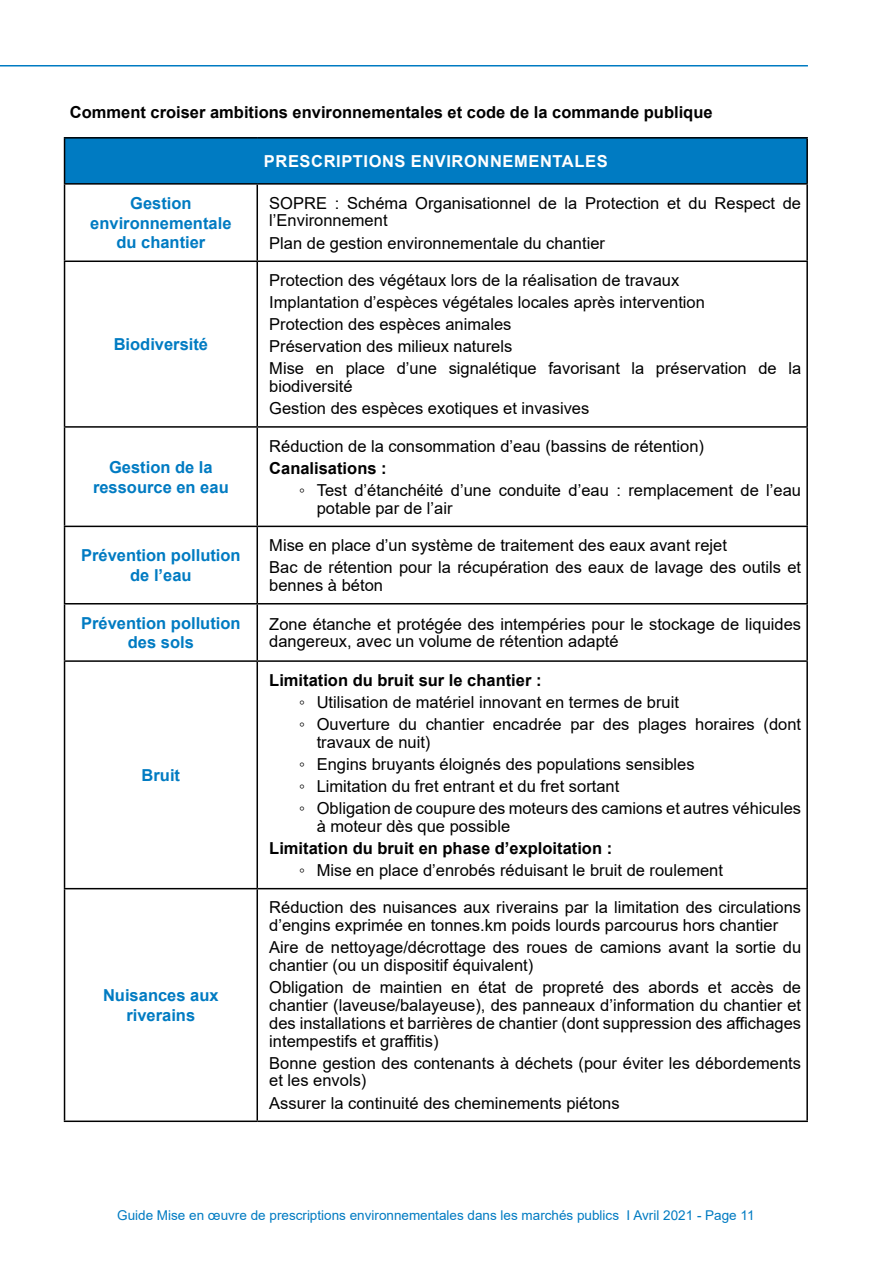
<style>
.page{position:relative;width:893px;height:1263px;background:#fff}
.page>*{position:absolute;margin:0;border:0;box-sizing:border-box;transform-origin:0 0}
.t1{font:16.5px/22px "Arial";color:#000}
.t2{font:700 16.5px "Arial";color:#000}
.t3{font:700 16.5px/19.8px "Arial";color:#007bc2;text-align:center}
.t4{font:700 16.5px "Arial";letter-spacing:.035em;color:#fff}
.t5{font:13.5px "Arial";color:#007bc2}
</style>
<div class="page">
<hr style="left:0;top:65px;width:808px;height:1px;background:#007bc2">
<div style="left:65px;top:138px;width:742px;height:46px;background:#007bc2"></div>
<hr style="left:64px;top:137px;width:193px;height:2px;background:#000">
<hr style="left:64px;top:139px;width:1px;height:44px;background:#000">
<hr style="left:257px;top:137px;width:551px;height:2px;background:#000">
<hr style="left:806px;top:139px;width:2px;height:44px;background:#000">
<hr style="left:64px;top:183px;width:193px;height:2px;background:#000">
<hr style="left:64px;top:185px;width:1px;height:75px;background:#000">
<hr style="left:257px;top:183px;width:551px;height:2px;background:#000">
<hr style="left:256px;top:185px;width:2px;height:75px;background:#000">
<hr style="left:806px;top:185px;width:2px;height:75px;background:#000">
<hr style="left:64px;top:260px;width:193px;height:2px;background:#000">
<hr style="left:64px;top:262px;width:1px;height:164px;background:#000">
<hr style="left:257px;top:260px;width:551px;height:2px;background:#000">
<hr style="left:256px;top:262px;width:2px;height:164px;background:#000">
<hr style="left:806px;top:262px;width:2px;height:164px;background:#000">
<hr style="left:64px;top:426px;width:193px;height:2px;background:#000">
<hr style="left:64px;top:428px;width:1px;height:98px;background:#000">
<hr style="left:257px;top:426px;width:551px;height:2px;background:#000">
<hr style="left:256px;top:428px;width:2px;height:98px;background:#000">
<hr style="left:806px;top:428px;width:2px;height:98px;background:#000">
<hr style="left:64px;top:526px;width:193px;height:1px;background:#000">
<hr style="left:64px;top:527px;width:1px;height:76px;background:#000">
<hr style="left:257px;top:526px;width:551px;height:1px;background:#000">
<hr style="left:256px;top:527px;width:2px;height:76px;background:#000">
<hr style="left:806px;top:527px;width:2px;height:76px;background:#000">
<hr style="left:64px;top:603px;width:193px;height:1px;background:#000">
<hr style="left:64px;top:604px;width:1px;height:56px;background:#000">
<hr style="left:257px;top:603px;width:551px;height:1px;background:#000">
<hr style="left:256px;top:604px;width:2px;height:56px;background:#000">
<hr style="left:806px;top:604px;width:2px;height:56px;background:#000">
<hr style="left:64px;top:660px;width:193px;height:2px;background:#000">
<hr style="left:64px;top:662px;width:1px;height:226px;background:#000">
<hr style="left:257px;top:660px;width:551px;height:2px;background:#000">
<hr style="left:256px;top:662px;width:2px;height:226px;background:#000">
<hr style="left:806px;top:662px;width:2px;height:226px;background:#000">
<hr style="left:64px;top:888px;width:193px;height:1px;background:#000">
<hr style="left:64px;top:889px;width:1px;height:231px;background:#000">
<hr style="left:257px;top:888px;width:551px;height:1px;background:#000">
<hr style="left:256px;top:889px;width:2px;height:231px;background:#000">
<hr style="left:806px;top:889px;width:2px;height:231px;background:#000">
<hr style="left:64px;top:1120px;width:193px;height:2px;background:#000">
<hr style="left:257px;top:1120px;width:551px;height:2px;background:#000">
<p class="t2" style="left:70px;top:101px;width:644px">Comment croiser ambitions environnementales et code de la commande publique</p>
<p class="t4" style="left:264px;top:149px;width:345px">PRESCRIPTIONS ENVIRONNEMENTALES</p>
<p class="t3" style="left:90px;top:193px;width:143px">Gestion environnementale du chantier</p>
<p class="t1" style="left:269px;top:194px;width:533px;line-height:17.9px">SOPRE : Schéma Organisationnel de la Protection et du Respect de l’Environnement</p>
<p class="t1" style="left:269px;top:232px;width:337px">Plan de gestion environnementale du chantier</p>
<p class="t3" style="left:114px;top:335px;width:96px">Biodiversité</p>
<p class="t3" style="left:93px;top:457px;width:137px">Gestion de la ressource en eau</p>
<p class="t1" style="left:269px;top:269px;width:533px">Protection des végétaux lors de la réalisation de travaux<br>Implantation d’espèces végétales locales après intervention<br>Protection des espèces animales<br>Préservation des milieux naturels<br>Mise en place d’une signalétique favorisant la préservation de la</p>
<p class="t1" style="left:269px;top:375px;width:322px">biodiversité<br>Gestion des espèces exotiques et invasives</p>
<p class="t1" style="left:269px;top:435px;width:436px">Réduction de la consommation d’eau (bassins de rétention)</p>
<p class="t2" style="left:269px;top:456px;width:119px">Canalisations :</p>
<p class="t1" style="left:317px;top:481px;width:486px;line-height:17.9px;text-indent:-17px">◦ Test d’étanchéité d’une conduite d’eau : remplacement de l’eau potable par de l’air</p>
<p class="t3" style="left:81px;top:546px;width:161px">Prévention pollution de l’eau</p>
<p class="t1" style="left:269px;top:534px;width:533px">Mise en place d’un système de traitement des eaux avant rejet<br>Bac de rétention pour la récupération des eaux de lavage des outils et</p>
<p class="t1" style="left:269px;top:574px;width:115px">bennes à béton</p>
<p class="t3" style="left:81px;top:613px;width:161px">Prévention pollution des sols</p>
<p class="t1" style="left:269px;top:615px;width:533px;line-height:17.9px">Zone étanche et protégée des intempéries pour le stockage de liquides dangereux, avec un volume de rétention adapté</p>
<p class="t3" style="left:142px;top:765px;width:40px">Bruit</p>
<p class="t3" style="left:103px;top:985px;width:117px">Nuisances aux riverains</p>
<p class="t2" style="left:269px;top:668px;width:274px">Limitation du bruit sur le chantier :</p>
<p class="t1" style="left:299px;top:691px;width:503px">◦ Utilisation de matériel innovant en termes de bruit<br>◦ Ouverture du chantier encadrée par des plages horaires (dont</p>
<p class="t1" style="left:299px;top:731px;width:503px;text-indent:17px">travaux de nuit)<br>◦ Engins bruyants éloignés des populations sensibles<br>◦ Limitation du fret entrant et du fret sortant<br>◦ Obligation de coupure des moteurs des camions et autres véhicules</p>
<p class="t1" style="left:317px;top:815px;width:195px">à moteur dès que possible</p>
<p class="t2" style="left:269px;top:836px;width:344px">Limitation du bruit en phase d’exploitation :</p>
<p class="t1" style="left:299px;top:859px;width:425px">◦ Mise en place d’enrobés réduisant le bruit de roulement</p>
<p class="t1" style="left:269px;top:899px;width:533px;line-height:17.9px">Réduction des nuisances aux riverains par la limitation des circulations d’engins exprimée en tonnes.km poids lourds parcourus hors chantier</p>
<p class="t1" style="left:269px;top:938px;width:533px;line-height:17.9px">Aire de nettoyage/décrottage des roues de camions avant la sortie du chantier (ou un dispositif équivalent)</p>
<p class="t1" style="left:269px;top:978px;width:533px;line-height:17.9px;text-align:justify">Obligation de maintien en état de propreté des abords et accès de chantier (laveuse/balayeuse), des panneaux d’information du chantier et des installations et barrières de chantier (dont suppression des affichages intempestifs et graffitis)</p>
<p class="t1" style="left:269px;top:1054px;width:533px;line-height:17.9px">Bonne gestion des contenants à déchets (pour éviter les débordements et les envols)</p>
<p class="t1" style="left:269px;top:1091px;width:352px">Assurer la continuité des cheminements piétons</p>
<p class="t5" style="left:117px;top:1206px;width:639px">Guide Mise en œuvre de prescriptions environnementales dans les marchés publics I Avril 2021 - Page 11</p>
</div>
